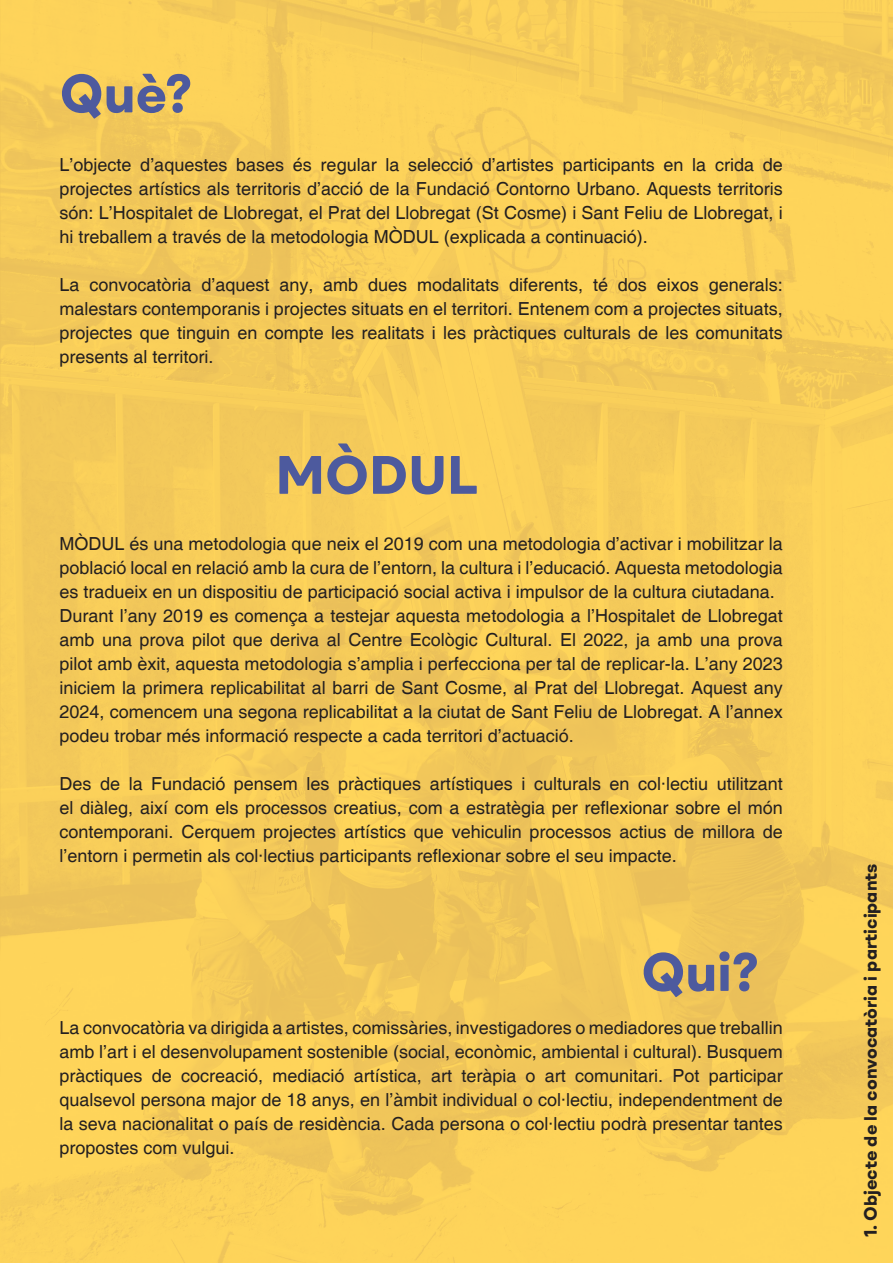
<style>
.page{position:relative;width:893px;height:1263px;background:#f8ce5a}
.page>*{position:absolute;margin:0;border:0;box-sizing:border-box;transform-origin:0 0}
.t1{font:54px "Khorla";color:#4d5a9e}
.t2{font:18px/24px "Helvetica";color:#231f20;text-align:justify}
.t3{font:18px "Khorla";color:#231f20}
</style>
<div class="page">
<p class="t1" style="left:60px;top:57px;width:134px">Què?</p>
<p class="t2" style="left:60px;top:153px;width:725px">L’objecte d’aquestes bases és regular la selecció d’artistes participants en la crida de projectes artístics als territoris d’acció de la Fundació Contorno Urbano. Aquests territoris són: L’Hospitalet de Llobregat, el Prat del Llobregat (St Cosme) i Sant Feliu de Llobregat, i hi treballem a través de la metodologia MÒDUL (explicada a continuació).</p>
<p class="t2" style="left:60px;top:273px;width:725px">La convocatòria d’aquest any, amb dues modalitats diferents, té dos eixos generals: malestars contemporanis i projectes situats en el territori. Entenem com a projectes situats, projectes que tinguin en compte les realitats i les pràctiques culturals de les comunitats presents al territori.</p>
<p class="t1" style="left:276px;top:439px;width:204px">MÒDUL</p>
<p class="t2" style="left:60px;top:532px;width:725px">MÒDUL és una metodologia que neix el 2019 com una metodologia d’activar i mobilitzar la població local en relació amb la cura de l’entorn, la cultura i l’educació. Aquesta metodologia es tradueix en un dispositiu de participació social activa i impulsor de la cultura ciutadana.</p>
<p class="t2" style="left:60px;top:604px;width:725px">Durant l’any 2019 es comença a testejar aquesta metodologia a l’Hospitalet de Llobregat amb una prova pilot que deriva al Centre Ecològic Cultural. El 2022, ja amb una prova pilot amb èxit, aquesta metodologia s’amplia i perfecciona per tal de replicar-la. L’any 2023 iniciem la primera replicabilitat al barri de Sant Cosme, al Prat del Llobregat. Aquest any 2024, comencem una segona replicabilitat a la ciutat de Sant Feliu de Llobregat. A l’annex podeu trobar més informació respecte a cada territori d’actuació.</p>
<p class="t2" style="left:60px;top:772px;width:725px">Des de la Fundació pensem les pràctiques artístiques i culturals en col·lectiu utilitzant el diàleg, així com els processos creatius, com a estratègia per reflexionar sobre el món contemporani. Cerquem projectes artístics que vehiculin processos actius de millora de l’entorn i permetin als col·lectius participants reflexionar sobre el seu impacte.</p>
<p class="t1" style="left:641px;top:936px;width:119px">Qui?</p>
<p class="t2" style="left:60px;top:1016px;width:725px">La convocatòria va dirigida a artistes, comissàries, investigadores o mediadores que treballin amb l’art i el desenvolupament sostenible (social, econòmic, ambiental i cultural). Busquem pràctiques de cocreació, mediació artística, art teràpia o art comunitari. Pot participar qualsevol persona major de 18 anys, en l’àmbit individual o col·lectiu, independentment de la seva nacionalitat o país de residència. Cada persona o col·lectiu podrà presentar tantes propostes com vulgui.</p>
<p class="t3" style="left:858px;top:1237px;width:375px;rotate:-90deg">1. Objecte de la convocatòria i participants</p>
</div>
